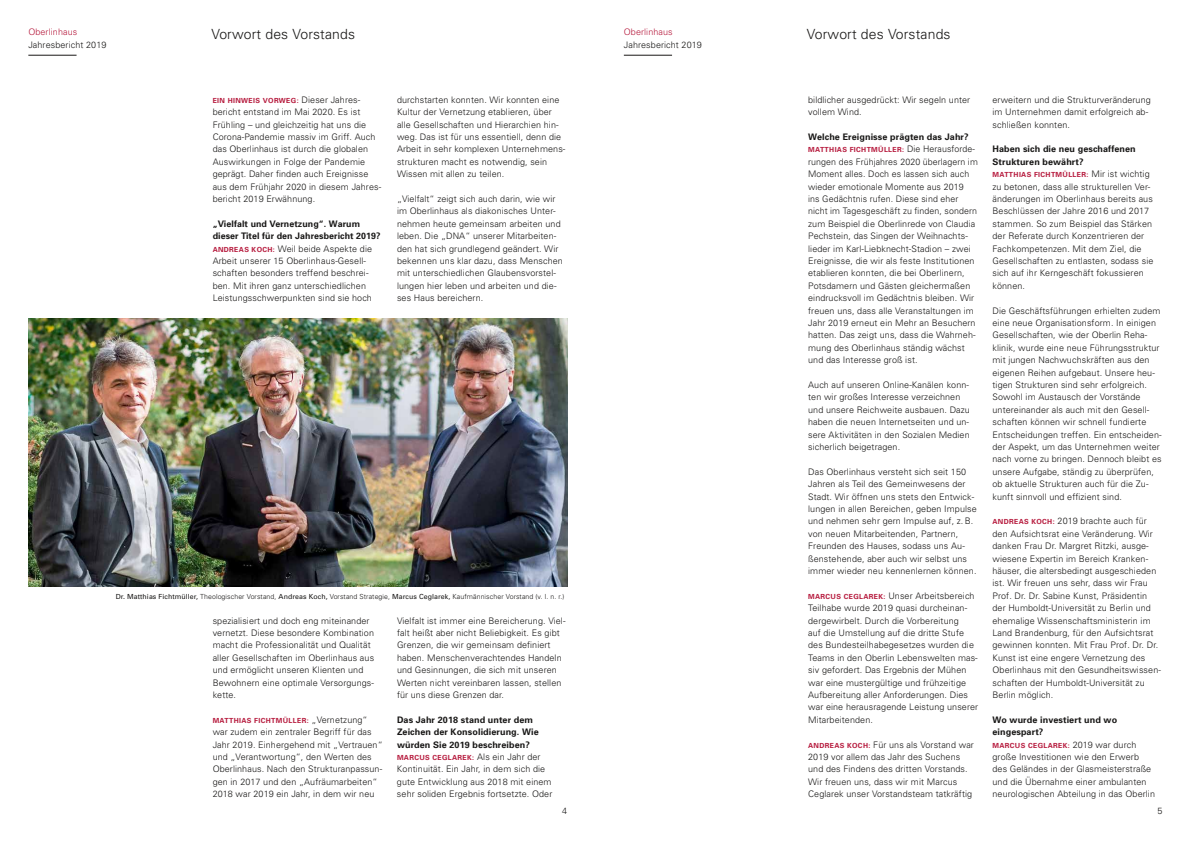
<style>
.page{position:relative;width:1191px;height:842px;background:#fff}
.page>*{position:absolute;margin:0;border:0;box-sizing:border-box;transform-origin:0 0}
.t1{font:300 14px "Univers";letter-spacing:.01em;color:#181716}
.t2{font:300 9px/12.4px "Univers";letter-spacing:.01em;color:#181716}
.t3{font:700 9px/12.4px "Univers";letter-spacing:.01em;color:#181716}
.t4{font:300 9px "Univers";letter-spacing:.01em;color:#b61a3d}
.t5{font:700 7px "Univers";letter-spacing:.05em;color:#b61a3d}
.t6{font:300 7px "Univers";letter-spacing:.01em;color:#181716}
.s1{font-weight:300;font-size:9px;color:#181716}
.s2{font-weight:700}
.s3{font-weight:700;font-size:7px;color:#b61a3d}
.s4{font-weight:400}
</style>
<div class="page">
<hr style="left:28px;top:55px;width:49px;height:1px;background:#181716">
<hr style="left:624px;top:55px;width:48px;height:1px;background:#181716">
<img style="left:28px;top:319px;width:539px;height:267px">
<p class="t4" style="left:28px;top:27px;width:50px">Oberlinhaus</p>
<p class="t2" style="left:28px;top:39px;width:80px">Jahresbericht 2019</p>
<h1 class="t1" style="left:211px;top:26px;width:145px">Vorwort des Vorstands</h1>
<p class="t4" style="left:624px;top:27px;width:50px">Oberlinhaus</p>
<p class="t2" style="left:624px;top:39px;width:80px">Jahresbericht 2019</p>
<h1 class="t1" style="left:807px;top:26px;width:145px">Vorwort des Vorstands</h1>
<p class="t5" style="left:213px;top:96px;width:149px">EIN HINWEIS VORWEG: <span class="s1">Dieser Jahres-</span></p>
<p class="t2" style="left:213px;top:106px;width:170px">bericht entstand im Mai 2020. Es ist Frühling – und gleichzeitig hat uns die Corona-Pandemie massiv im Griff. Auch das Oberlinhaus ist durch die globalen Auswirkungen in Folge der Pandemie geprägt. Daher finden auch Ereignisse aus dem Frühjahr 2020 in diesem Jahres&shy;bericht 2019 Erwähnung.</p>
<p class="t2" style="left:213px;top:217px;width:169px"><span class="s2">„Vielfalt und Vernetzung“. Warum dieser Titel für den Jahresbericht 2019?<br></span><span class="s3">ANDREAS KOCH:</span> Weil beide Aspekte die Arbeit unserer 15 Oberlinhaus-Gesell&shy;schaften besonders treffend beschrei&shy;ben. Mit ihren ganz unterschiedlichen Leistungsschwerpunkten sind sie hoch</p>
<p class="t2" style="left:397px;top:93px;width:170px">durchstarten konnten. Wir konnten eine Kultur der Vernetzung etablieren, über alle Gesellschaften und Hierarchien hin&shy;weg. Das ist für uns essentiell, denn die Arbeit in sehr komplexen Unternehmens&shy;strukturen macht es notwendig, sein Wissen mit allen zu teilen.</p>
<p class="t2" style="left:397px;top:193px;width:167px">„Vielfalt“ zeigt sich auch darin, wie wir im Oberlinhaus als diakonisches Unter&shy;nehmen heute gemeinsam arbeiten und leben. Die „DNA“ unserer Mitarbeiten&shy;den hat sich grundlegend geändert. Wir bekennen uns klar dazu, dass Menschen mit unterschiedlichen Glaubensvorstel&shy;lungen hier leben und arbeiten und die&shy;ses Haus bereichern.</p>
<p class="t6" style="left:116px;top:592px;width:450px"><span class="s4">Dr. Matthias Fichtmüller,</span> Theologischer Vorstand, <span class="s4">Andreas Koch,</span> Vorstand Strategie, <span class="s4">Marcus Ceglarek,</span> Kaufmännischer Vorstand (v. l. n. r.)</p>
<p class="t2" style="left:213px;top:614px;width:163px">spezialisiert und doch eng miteinander vernetzt. Diese besondere Kombination macht die Professionalität und Qualität aller Gesellschaften im Oberlinhaus aus und ermöglicht unseren Klienten und Bewohnern eine optimale Versorgungs&shy;kette.</p>
<p class="t5" style="left:213px;top:716px;width:156px">MATTHIAS FICHTMÜLLER: <span class="s1">„Vernetzung“</span></p>
<p class="t2" style="left:213px;top:726px;width:171px">war zudem ein zentraler Begriff für das Jahr 2019. Einhergehend mit „Vertrauen“ und „Verantwortung“, den Werten des Oberlinhaus. Nach den Strukturanpassun&shy;gen in 2017 und den „Aufräumarbeiten“ 2018 war 2019 ein Jahr, in dem wir neu</p>
<p class="t2" style="left:397px;top:614px;width:170px">Vielfalt ist immer eine Bereicherung. Viel&shy;falt heißt aber nicht Beliebigkeit. Es gibt Grenzen, die wir gemeinsam definiert haben. Menschenverachtendes Handeln und Gesinnungen, die sich mit unseren Werten nicht vereinbaren lassen, stellen für uns diese Grenzen dar.</p>
<p class="t3" style="left:397px;top:713px;width:143px">Das Jahr 2018 stand unter dem<br>Zeichen der Konsolidierung. Wie würden Sie 2019 beschreiben?</p>
<p class="t5" style="left:397px;top:753px;width:145px">MARCUS CEGLAREK: <span class="s1">Als ein Jahr der</span></p>
<p class="t2" style="left:397px;top:763px;width:157px">Kontinuität. Ein Jahr, in dem sich die gute Entwicklung aus 2018 mit einem sehr soliden Ergebnis fortsetzte. Oder</p>
<p class="t2" style="left:808px;top:93px;width:164px">bildlicher ausgedrückt: Wir segeln unter vollem Wind.</p>
<p class="t3" style="left:808px;top:131px;width:162px">Welche Ereignisse prägten das Jahr?</p>
<p class="t5" style="left:808px;top:146px;width:168px">MATTHIAS FICHTMÜLLER: <span class="s1">Die Herausforde-</span></p>
<p class="t2" style="left:808px;top:155px;width:171px">rungen des Frühjahres 2020 überlagern im Moment alles. Doch es lassen sich auch wieder emotionale Momente aus 2019<br>ins Gedächtnis rufen. Diese sind eher nicht im Tagesgeschäft zu finden, sondern zum Beispiel die Oberlinrede von Claudia Pechstein, das Singen der Weihnachts&shy;lieder im Karl-Liebknecht-Stadion – zwei Ereignisse, die wir als feste Institutionen etablieren konnten, die bei Oberlinern, Potsdamern und Gästen gleichermaßen eindrucksvoll im Gedächtnis bleiben. Wir freuen uns, dass alle Veranstaltungen im Jahr 2019 erneut ein Mehr an Besuchern hatten. Das zeigt uns, dass die Wahrneh&shy;mung des Oberlinhaus ständig wächst und das Interesse groß ist.</p>
<p class="t2" style="left:808px;top:379px;width:163px">Auch auf unseren Online-Kanälen konn&shy;ten wir großes Interesse verzeichnen und unsere Reichweite ausbauen. Dazu haben die neuen Internetseiten und un&shy;sere Aktivitäten in den Sozialen Medien sicherlich beigetragen.</p>
<p class="t2" style="left:808px;top:465px;width:170px">Das Oberlinhaus versteht sich seit 150<br>Jahren als Teil des Gemeinwesens der Stadt. Wir öffnen uns stets den Entwick&shy;lungen in allen Bereichen, geben Impulse und nehmen sehr gern Impulse auf, z.B. von neuen Mitarbeitenden, Partnern, Freunden des Hauses, sodass uns Au&shy;ßenstehende, aber auch wir selbst uns immer wieder neu kennenlernen können.</p>
<p class="t2" style="left:808px;top:589px;width:171px"><span class="s3">MARCUS CEGLAREK:</span> Unser Arbeitsbereich Teilhabe wurde 2019 quasi durcheinan&shy;dergewirbelt. Durch die Vorbereitung<br>auf die Umstellung auf die dritte Stufe des Bundesteilhabegesetzes wurden die Teams in den Oberlin Lebenswelten mas&shy;siv gefordert. Das Ergebnis der Mühen war eine mustergültige und frühzeitige Aufbereitung aller Anforderungen. Dies war eine herausragende Leistung unserer Mitarbeitenden.</p>
<p class="t2" style="left:808px;top:738px;width:167px"><span class="s3">ANDREAS KOCH:</span> Für uns als Vorstand war 2019 vor allem das Jahr des Suchens und des Findens des dritten Vorstands.<br>Wir freuen uns, dass wir mit Marcus Ceglarek unser Vorstandsteam tatkräftig</p>
<p class="t2" style="left:992px;top:93px;width:160px">erweitern und die Strukturveränderung im Unternehmen damit erfolgreich ab&shy;schließen konnten.</p>
<p class="t3" style="left:992px;top:143px;width:145px">Haben sich die neu geschaffenen<br>Strukturen bewährt?</p>
<p class="t5" style="left:992px;top:170px;width:159px">MATTHIAS FICHTMÜLLER: <span class="s1">Mir ist wichtig</span></p>
<p class="t2" style="left:992px;top:180px;width:162px">zu betonen, dass alle strukturellen Ver&shy;änderungen im Oberlinhaus bereits aus Beschlüssen der Jahre 2016 und 2017 stammen. So zum Beispiel das Stärken der Referate durch Konzentrieren der Fachkompetenzen. Mit dem Ziel, die Gesellschaften zu entlasten, sodass sie sich auf ihr Kerngeschäft fokussieren können.</p>
<p class="t2" style="left:992px;top:304px;width:171px">Die Geschäftsführungen erhielten zudem eine neue Organisationsform. In einigen Gesellschaften, wie der Oberlin Reha&shy;klinik, wurde eine neue Führungsstruktur mit jungen Nachwuchskräften aus den eigenen Reihen aufgebaut. Unsere heu&shy;tigen Strukturen sind sehr erfolgreich.<br>Sowohl im Austausch der Vorstände untereinander als auch mit den Gesell&shy;schaften können wir schnell fundierte Entscheidungen treffen. Ein entscheiden&shy;der Aspekt, um das Unternehmen weiter nach vorne zu bringen. Dennoch bleibt es unsere Aufgabe, ständig zu überprüfen, ob aktuelle Strukturen auch für die Zu&shy;kunft sinnvoll und effizient sind.</p>
<p class="t2" style="left:992px;top:515px;width:170px"><span class="s3">ANDREAS KOCH:</span> 2019 brachte auch für den Aufsichtsrat eine Veränderung. Wir danken Frau Dr. Margret Ritzki, ausge&shy;wiesene Expertin im Bereich Kranken&shy;häuser, die altersbedingt ausgeschieden ist. Wir freuen uns sehr, dass wir Frau Prof. Dr. Dr. Sabine Kunst, Präsidentin der Humboldt-Universität zu Berlin und ehemalige Wissenschaftsministerin im Land Brandenburg, für den Aufsichtsrat gewinnen konnten. Mit Frau Prof. Dr. Dr.<br>Kunst ist eine engere Vernetzung des Oberlinhaus mit den Gesundheitswissen&shy;schaften der Humboldt-Universität zu Berlin möglich.</p>
<p class="t3" style="left:992px;top:713px;width:126px">Wo wurde investiert und wo eingespart?</p>
<p class="t5" style="left:992px;top:741px;width:145px">MARCUS CEGLAREK: <span class="s1">2019 war durch</span></p>
<p class="t2" style="left:992px;top:751px;width:164px">große Investitionen wie den Erwerb des Geländes in der Glasmeisterstraße und die Übernahme einer ambulanten neurologischen Abteilung in das Oberlin</p>
<p class="t2" style="left:562px;top:804px;width:7px">4</p>
<p class="t2" style="left:1157px;top:804px;width:7px">5</p>
</div>
